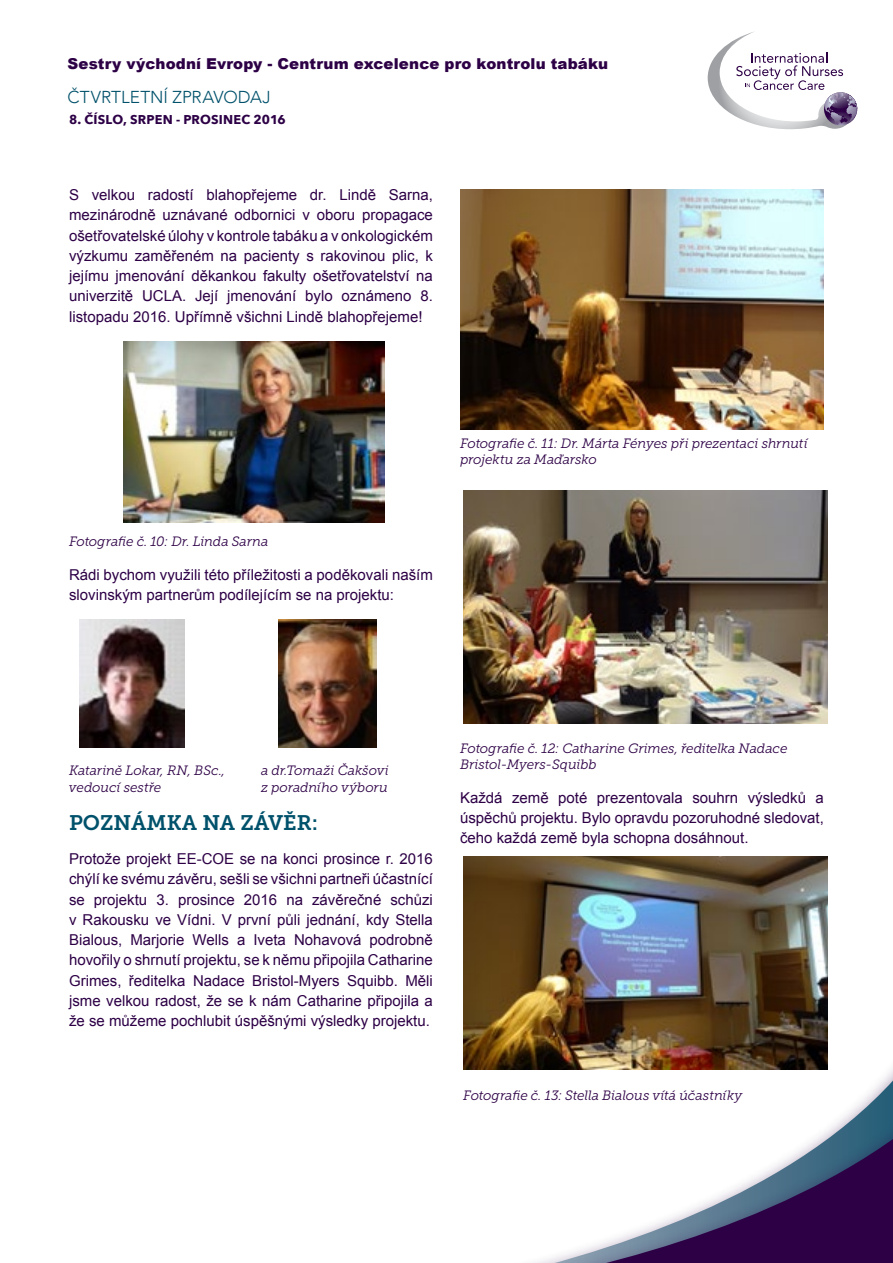
<style>
.page{position:relative;width:893px;height:1263px;background:#fff}
.page>*{position:absolute;margin:0;border:0;box-sizing:border-box;transform-origin:0 0}
.t1{font:21px "Museo Slab 700";color:#00516b}
.t2{font:300 17.25px "Avenir";color:#00516b}
.t3{font:15px/20.2px "Arial";color:#2d0046;text-align:justify}
.t4{font:900 15px "Arial";letter-spacing:.01em;color:#2d0046}
.t5{font:italic 13.5px/16.2px "Museo Slab 300";letter-spacing:-.005em;color:#2d0046}
.t6{font:700 12.75px "Avenir Next";letter-spacing:.015em;color:#2d0046}
</style>
<div class="page">
<svg style="left:463px;top:920px;width:430px;height:343px"></svg>
<svg style="left:708px;top:32px;width:150px;height:97px"></svg>
<img style="left:80px;top:620px;width:105px;height:127px">
<img style="left:278px;top:620px;width:99px;height:127px">
<img style="left:464px;top:490px;width:364px;height:233px">
<img style="left:460px;top:189px;width:364px;height:241px">
<img style="left:464px;top:856px;width:364px;height:214px">
<img style="left:123px;top:341px;width:262px;height:182px">
<p class="t4" style="left:68px;top:53px;width:542px">Sestry východní Evropy - Centrum excelence pro kontrolu tabáku</p>
<p class="t2" style="left:68px;top:87px;width:205px">ČTVRTLETNÍ ZPRAVODAJ</p>
<p class="t6" style="left:69px;top:109px;width:218px">8. ČÍSLO, SRPEN - PROSINEC 2016</p>
<p class="t3" style="left:69px;top:185px;width:365px">S velkou radostí blahopřejeme dr. Lindě Sarna, mezinárodně uznávané odbornici v oboru propagace ošetřovatelské úlohy v kontrole tabáku a v onkologickém výzkumu zaměřeném na pacienty s rakovinou plic, k jejímu jmenování děkankou fakulty ošetřovatelství na univerzitě UCLA. Její jmenování bylo oznámeno 8. listopadu 2016. Upřímně všichni Lindě blahopřejeme!</p>
<p class="t5" style="left:69px;top:533px;width:201px">Fotografie č. 10: Dr. Linda Sarna</p>
<p class="t3" style="left:69px;top:564px;width:365px">Rádi bychom využili této příležitosti a poděkovali naším slovinským partnerům podílejícím se na projektu:</p>
<p class="t5" style="left:460px;top:435px;width:349px">Fotografie č. 11: Dr. Márta Fényes při prezentaci shrnutí projektu za Maďarsko</p>
<p class="t5" style="left:69px;top:763px;width:158px">Katarině Lokar, RN, BSc.,</p>
<p class="t5" style="left:261px;top:763px;width:129px">a dr.Tomaži Čakšovi</p>
<p class="t5" style="left:69px;top:779px;width:94px">vedoucí sestře</p>
<p class="t5" style="left:261px;top:779px;width:128px">z poradního výboru</p>
<h1 class="t1" style="left:69px;top:811px;width:251px">POZNÁMKA NA ZÁVĚR:</h1>
<p class="t3" style="left:69px;top:849px;width:365px">Protože projekt EE-COE se na konci prosince r. 2016 chýlí ke svému závěru, sešli se všichni partneři účastnící se projektu 3. prosince 2016 na závěrečné schůzi v Rakousku ve Vídni. V první půli jednání, kdy Stella Bialous, Marjorie Wells a Iveta Nohavová podrobně hovořily o shrnutí projektu, se k němu připojila Catharine Grimes, ředitelka Nadace Bristol-Myers Squibb. Měli jsme velkou radost, že se k nám Catharine připojila a že se můžeme pochlubit úspěšnými výsledky projektu.</p>
<p class="t5" style="left:460px;top:740px;width:329px">Fotografie č. 12: Catharine Grimes, ředitelka Nadace<br>Bristol-Myers-Squibb</p>
<p class="t3" style="left:460px;top:788px;width:365px">Každá země poté prezentovala souhrn výsledků a úspěchů projektu. Bylo opravdu pozoruhodné sledovat, čeho každá země byla schopna dosáhnout.</p>
<p class="t5" style="left:463px;top:1087px;width:281px">Fotografie č. 13: Stella Bialous vítá účastníky</p>
</div>
